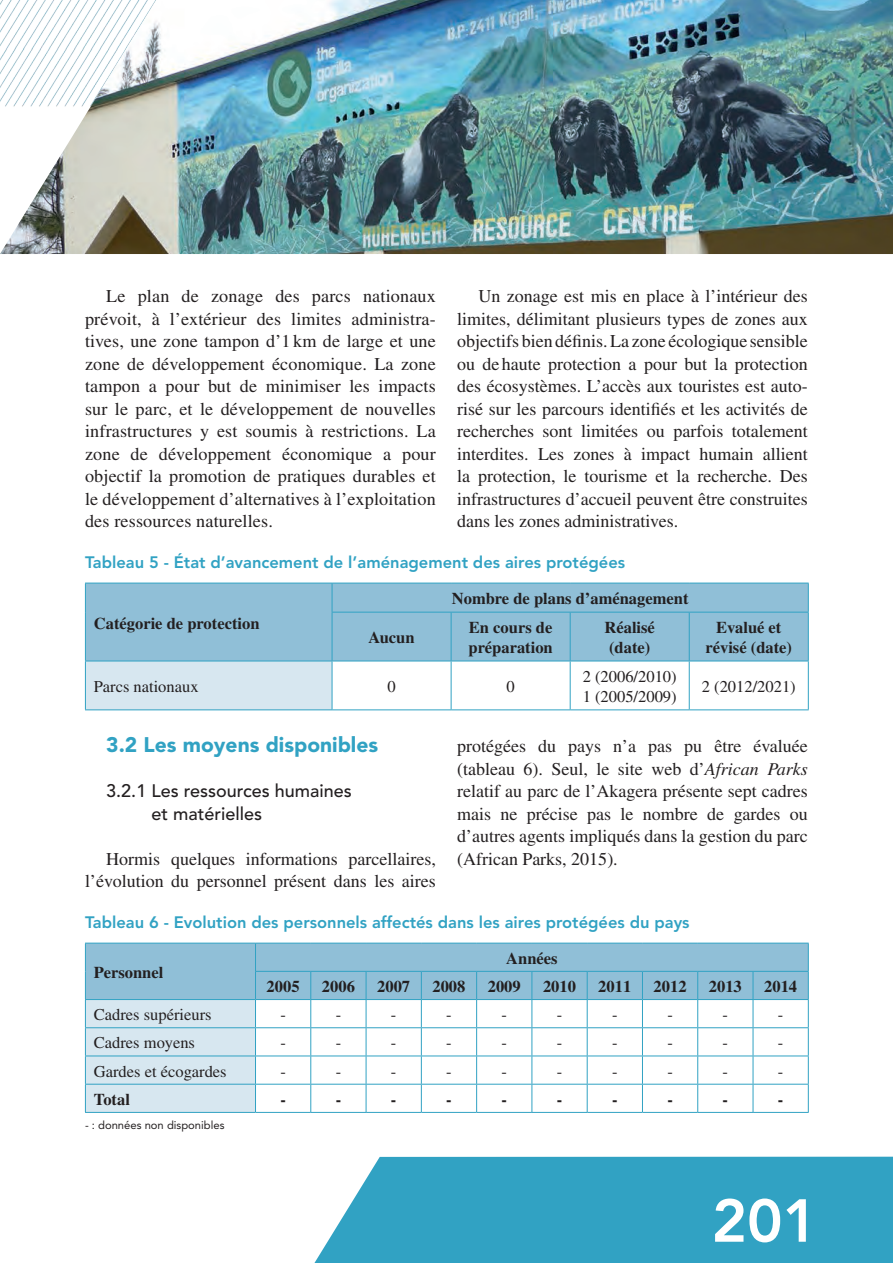
<style>
.page{position:relative;width:893px;height:1263px;background:#fff}
.page>*{position:absolute;margin:0;border:0;box-sizing:border-box;transform-origin:0 0}
.t1{font:800 60px "Avenir LT Std";color:#fff}
.t2{font:900 21px "Avenir LT Std";color:#31a2c3}
.t3{font:18px/22.5px "Times";color:#231f20;text-align:justify}
.t4{font:500 18px/22.5px "Avenir LT Std";color:#231f20}
.t5{font:700 16.5px/19.8px "Times";color:#231f20}
.t6{font:16.5px/19.8px "Times";color:#231f20}
.t7{font:800 16.5px "Avenir LT Std";color:#31a2c3}
.t8{font:11.25px "Avenir LT Std";color:#231f20}
.s1{font-style:italic}
</style>
<div class="page">
<div style="left:314px;top:1157px;width:579px;height:106px;background:#31a2c3"></div>
<div style="left:86px;top:584px;width:722px;height:77px;background:#90bfd7"></div>
<div style="left:85px;top:661px;width:247px;height:49px;background:#d7e7f0"></div>
<hr style="left:85px;top:583px;width:247px;height:1px;background:#31a2c3">
<svg style="left:85px;top:583px;width:1px;height:29px"></svg>
<hr style="left:85px;top:612px;width:1px;height:49px;background:#31a2c3">
<hr style="left:332px;top:583px;width:119px;height:1px;background:#31a2c3">
<svg style="left:332px;top:583px;width:1px;height:29px"></svg>
<hr style="left:451px;top:583px;width:119px;height:1px;background:#31a2c3">
<hr style="left:570px;top:583px;width:119px;height:1px;background:#31a2c3">
<hr style="left:689px;top:583px;width:120px;height:1px;background:#31a2c3">
<svg style="left:808px;top:583px;width:1px;height:29px"></svg>
<hr style="left:332px;top:612px;width:119px;height:1px;background:#31a2c3">
<hr style="left:332px;top:612px;width:1px;height:49px;background:#31a2c3">
<hr style="left:451px;top:612px;width:119px;height:1px;background:#31a2c3">
<hr style="left:451px;top:612px;width:1px;height:49px;background:#31a2c3">
<hr style="left:570px;top:612px;width:119px;height:1px;background:#31a2c3">
<hr style="left:570px;top:612px;width:1px;height:49px;background:#31a2c3">
<hr style="left:689px;top:612px;width:120px;height:1px;background:#31a2c3">
<hr style="left:689px;top:612px;width:1px;height:49px;background:#31a2c3">
<hr style="left:808px;top:612px;width:1px;height:49px;background:#31a2c3">
<hr style="left:85px;top:661px;width:247px;height:1px;background:#31a2c3">
<hr style="left:85px;top:661px;width:1px;height:48px;background:#31a2c3">
<hr style="left:332px;top:661px;width:119px;height:1px;background:#31a2c3">
<hr style="left:332px;top:661px;width:1px;height:48px;background:#31a2c3">
<hr style="left:451px;top:661px;width:119px;height:1px;background:#31a2c3">
<hr style="left:451px;top:661px;width:1px;height:48px;background:#31a2c3">
<hr style="left:570px;top:661px;width:119px;height:1px;background:#31a2c3">
<hr style="left:570px;top:661px;width:1px;height:48px;background:#31a2c3">
<hr style="left:689px;top:661px;width:120px;height:1px;background:#31a2c3">
<hr style="left:689px;top:661px;width:1px;height:48px;background:#31a2c3">
<hr style="left:808px;top:661px;width:1px;height:48px;background:#31a2c3">
<hr style="left:85px;top:709px;width:247px;height:1px;background:#31a2c3">
<hr style="left:332px;top:709px;width:119px;height:1px;background:#31a2c3">
<hr style="left:451px;top:709px;width:119px;height:1px;background:#31a2c3">
<hr style="left:570px;top:709px;width:119px;height:1px;background:#31a2c3">
<hr style="left:689px;top:709px;width:120px;height:1px;background:#31a2c3">
<svg style="left:85px;top:943px;width:724px;height:169px"></svg>
<hr style="left:85px;top:1112px;width:170px;height:1px;background:#31a2c3">
<hr style="left:255px;top:1112px;width:56px;height:1px;background:#31a2c3">
<hr style="left:311px;top:1112px;width:55px;height:1px;background:#31a2c3">
<hr style="left:366px;top:1112px;width:55px;height:1px;background:#31a2c3">
<hr style="left:421px;top:1112px;width:56px;height:1px;background:#31a2c3">
<hr style="left:477px;top:1112px;width:55px;height:1px;background:#31a2c3">
<hr style="left:532px;top:1112px;width:55px;height:1px;background:#31a2c3">
<hr style="left:587px;top:1112px;width:55px;height:1px;background:#31a2c3">
<hr style="left:642px;top:1112px;width:56px;height:1px;background:#31a2c3">
<hr style="left:698px;top:1112px;width:55px;height:1px;background:#31a2c3">
<hr style="left:753px;top:1112px;width:56px;height:1px;background:#31a2c3">
<img style="left:0;top:0;width:893px;height:254px">
<p class="t3" style="left:85px;top:285px;width:352px;text-indent:21px">Le plan de zonage des parcs nationaux prévoit, à l’extérieur des limites administra&shy;tives, une zone tampon d’1 km de large et une zone de développement économique. La zone tampon a pour but de minimiser les impacts sur le parc, et le développement de nouvelles infrastructures y est soumis à restrictions. La zone de développement économique a pour objectif la promotion de pratiques durables et le développement d’alternatives à l’exploitation des ressources naturelles.</p>
<p class="t3" style="left:457px;top:285px;width:352px;text-indent:21px">Un zonage est mis en place à l’intérieur des limites, délimitant plusieurs types de zones aux objectifs bien définis. La zone écologique sensible ou dehaute protection a pour but la protection des écosystèmes. L’accès aux touristes est auto&shy;risé sur les parcours identifiés et les activités de recherches sont limitées ou parfois totalement interdites. Les zones à impact humain allient la protection, le tourisme et la recherche. Des infrastructures d’accueil peuvent être construites dans les zones administratives.</p>
<p class="t7" style="left:85px;top:553px;width:542px">Tableau 5 - État d’avancement de l’aménagement des aires protégées</p>
<p class="t5" style="left:94px;top:613px;width:167px">Catégorie de protection</p>
<p class="t5" style="left:452px;top:588px;width:238px">Nombre de plans d’aménagement</p>
<p class="t5" style="left:369px;top:627px;width:47px">Aucun</p>
<p class="t5" style="left:468px;top:617px;width:86px">En cours de préparation</p>
<p class="t5" style="left:604px;top:617px;width:52px">Réalisé (date)</p>
<p class="t5" style="left:705px;top:617px;width:88px;text-align:center">Evalué et révisé (date)</p>
<p class="t6" style="left:94px;top:676px;width:106px">Parcs nationaux</p>
<p class="t6" style="left:387px;top:676px;width:10px">0</p>
<p class="t6" style="left:506px;top:676px;width:10px">0</p>
<p class="t6" style="left:583px;top:666px;width:95px">2 (2006/2010)<br>1 (2005/2009)</p>
<p class="t6" style="left:702px;top:676px;width:95px">2 (2012/2021)</p>
<p class="t2" style="left:106px;top:732px;width:273px">3.2 Les moyens disponibles</p>
<p class="t4" style="left:151px;top:780px;width:202px;text-indent:-45px">3.2.1 Les ressources humaines et matérielles</p>
<p class="t3" style="left:85px;top:847px;width:352px;text-align:right">Hormis quelques informations parcellaires, l’évolution du personnel présent dans les aires</p>
<p class="t3" style="left:457px;top:735px;width:352px">protégées du pays n’a pas pu être évaluée (tableau 6). Seul, le site web d’<span class="s1">African Parks </span>relatif au parc de l’Akagera présente sept cadres mais ne précise pas le nombre de gardes ou d’autres agents impliqués dans la gestion du parc (African Parks, 2015).</p>
<p class="t7" style="left:85px;top:913px;width:606px">Tableau 6 - Evolution des personnels affectés dans les aires protégées du pays</p>
<p class="t5" style="left:94px;top:962px;width:71px">Personnel</p>
<p class="t5" style="left:506px;top:948px;width:53px">Années</p>
<p class="t5" style="left:267px;top:976px;width:34px">2005</p>
<p class="t5" style="left:322px;top:976px;width:34px">2006</p>
<p class="t5" style="left:377px;top:976px;width:34px">2007</p>
<p class="t5" style="left:432px;top:976px;width:34px">2008</p>
<p class="t5" style="left:488px;top:976px;width:34px">2009</p>
<p class="t5" style="left:543px;top:976px;width:34px">2010</p>
<p class="t5" style="left:598px;top:976px;width:34px">2011</p>
<p class="t5" style="left:654px;top:976px;width:34px">2012</p>
<p class="t5" style="left:709px;top:976px;width:34px">2013</p>
<p class="t5" style="left:764px;top:976px;width:34px">2014</p>
<p class="t6" style="left:94px;top:1004px;width:119px">Cadres supérieurs</p>
<p class="t6" style="left:280px;top:1004px;width:7px">-</p>
<p class="t6" style="left:336px;top:1004px;width:7px">-</p>
<p class="t6" style="left:391px;top:1004px;width:7px">-</p>
<p class="t6" style="left:446px;top:1004px;width:7px">-</p>
<p class="t6" style="left:501px;top:1004px;width:7px">-</p>
<p class="t6" style="left:557px;top:1004px;width:7px">-</p>
<p class="t6" style="left:612px;top:1004px;width:7px">-</p>
<p class="t6" style="left:667px;top:1004px;width:7px">-</p>
<p class="t6" style="left:723px;top:1004px;width:7px">-</p>
<p class="t6" style="left:778px;top:1004px;width:7px">-</p>
<p class="t6" style="left:94px;top:1033px;width:103px">Cadres moyens</p>
<p class="t6" style="left:280px;top:1033px;width:7px">-</p>
<p class="t6" style="left:336px;top:1033px;width:7px">-</p>
<p class="t6" style="left:391px;top:1033px;width:7px">-</p>
<p class="t6" style="left:446px;top:1033px;width:7px">-</p>
<p class="t6" style="left:501px;top:1033px;width:7px">-</p>
<p class="t6" style="left:557px;top:1033px;width:7px">-</p>
<p class="t6" style="left:612px;top:1033px;width:7px">-</p>
<p class="t6" style="left:667px;top:1033px;width:7px">-</p>
<p class="t6" style="left:723px;top:1033px;width:7px">-</p>
<p class="t6" style="left:778px;top:1033px;width:7px">-</p>
<p class="t6" style="left:94px;top:1061px;width:134px">Gardes et écogardes</p>
<p class="t6" style="left:280px;top:1061px;width:7px">-</p>
<p class="t6" style="left:336px;top:1061px;width:7px">-</p>
<p class="t6" style="left:391px;top:1061px;width:7px">-</p>
<p class="t6" style="left:446px;top:1061px;width:7px">-</p>
<p class="t6" style="left:501px;top:1061px;width:7px">-</p>
<p class="t6" style="left:557px;top:1061px;width:7px">-</p>
<p class="t6" style="left:612px;top:1061px;width:7px">-</p>
<p class="t6" style="left:667px;top:1061px;width:7px">-</p>
<p class="t6" style="left:723px;top:1061px;width:7px">-</p>
<p class="t6" style="left:778px;top:1061px;width:7px">-</p>
<p class="t5" style="left:94px;top:1089px;width:38px">Total</p>
<p class="t5" style="left:280px;top:1089px;width:7px">-</p>
<p class="t5" style="left:336px;top:1089px;width:7px">-</p>
<p class="t5" style="left:391px;top:1089px;width:7px">-</p>
<p class="t5" style="left:446px;top:1089px;width:7px">-</p>
<p class="t5" style="left:501px;top:1089px;width:7px">-</p>
<p class="t5" style="left:557px;top:1089px;width:7px">-</p>
<p class="t5" style="left:612px;top:1089px;width:7px">-</p>
<p class="t5" style="left:667px;top:1089px;width:7px">-</p>
<p class="t5" style="left:723px;top:1089px;width:7px">-</p>
<p class="t5" style="left:778px;top:1089px;width:7px">-</p>
<p class="t8" style="left:85px;top:1118px;width:141px">- : données non disponibles</p>
<h1 class="t1" style="left:711px;top:1185px;width:108px">201</h1>
</div>
